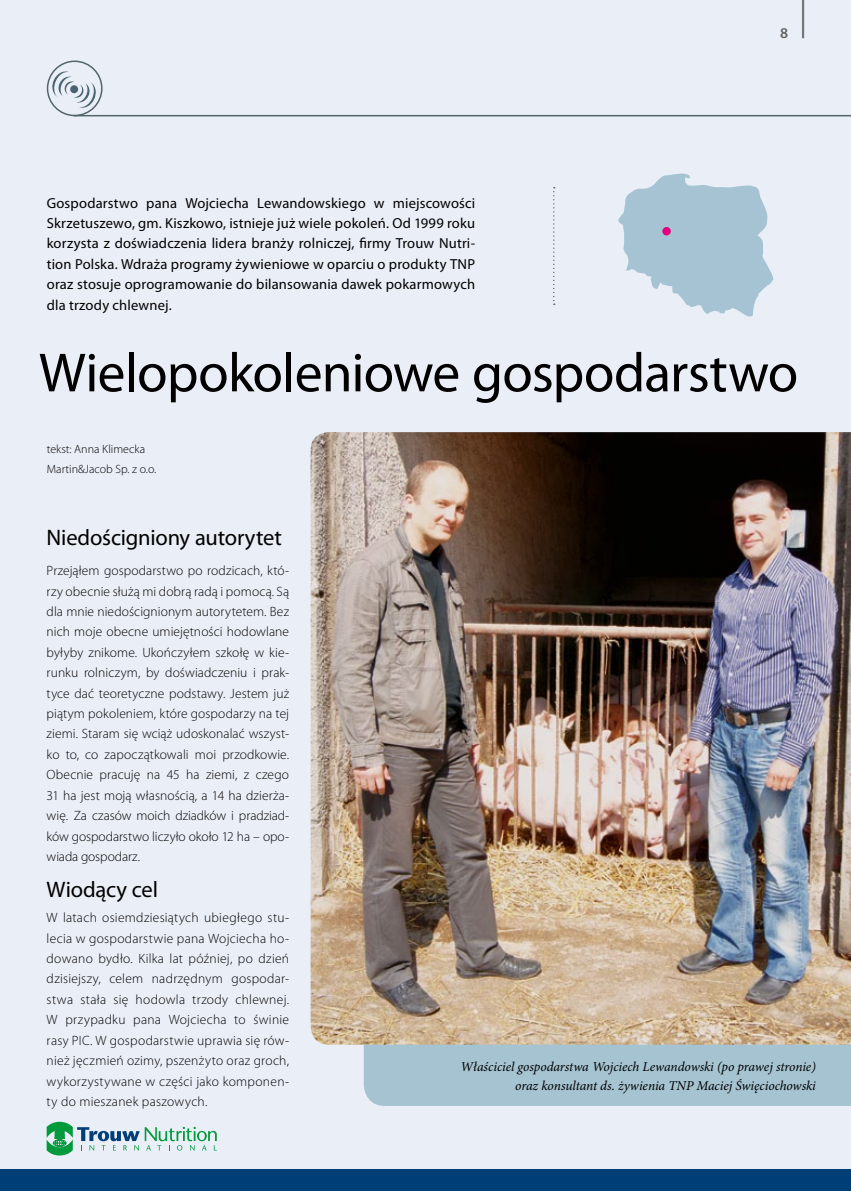
<style>
.page{position:relative;width:851px;height:1191px;background:#fff}
.page>*{position:absolute;margin:0;border:0;box-sizing:border-box;transform-origin:0 0}
.t1{font:55.5px "Myriad Pro";letter-spacing:-.015em;color:#000}
.t2{font:22.5px "Myriad Pro";letter-spacing:-.01em;color:#000}
.t3{font:600 15px "Myriad Pro";color:#636362}
.t4{font:14.55px/20.4px "Myriad Pro";letter-spacing:.015em;color:#000;text-align:justify}
.t5{font:300 13.5px/20.4px "Myriad Pro";letter-spacing:.015em;color:#000;text-align:justify}
.t6{font:italic 13.5px/19.2px "Minion Pro";letter-spacing:-.005em;color:#000;text-align:right}
.t7{font:300 12px/20.4px "Myriad Pro";color:#000}
</style>
<div class="page">
<div style="left:0;top:0;width:850px;height:1170px;background:#eaeef6"></div>
<div style="left:0;top:1169px;width:850px;height:22px;background:#003e77"></div>
<hr style="left:801px;top:0;width:3px;height:38px;background:#000">
<svg style="left:850px;top:1169px;width:1px;height:22px"></svg>
<svg style="left:47px;top:1121px;width:170px;height:34px"></svg>
<hr style="left:74px;top:115px;width:776px;height:1px;background:#52646c">
<div style="left:47px;top:61px;width:55px;height:55px;border:2px solid #52646c;border-radius:50%"></div>
<svg style="left:46px;top:68px;width:56px;height:43px"></svg>
<svg style="left:618px;top:173px;width:155px;height:143px"></svg>
<div style="left:662px;top:227px;width:8px;height:8px;background:#e5007d;border-radius:50%"></div>
<svg style="left:553px;top:187px;width:1px;height:118px"></svg>
<div style="left:364px;top:1044px;width:486px;height:62px;background:#a5c3d1"></div>
<img style="left:310px;top:432px;width:540px;height:612px">
<p class="t4" style="left:47px;top:192px;width:430px">Gospodarstwo pana Wojciecha Lewandowskiego w miejscowości Skrzetuszewo, gm. Kiszkowo, istnieje już wiele pokoleń. Od 1999 roku korzysta z doświadczenia lidera branży rolniczej, firmy Trouw Nutri&shy;tion Polska. Wdraża programy żywieniowe w oparciu o produkty TNP oraz stosuje oprogramowanie do bilansowania dawek pokarmowych dla trzody chlewnej.</p>
<p class="t3" style="left:780px;top:23px;width:10px">8</p>
<h1 class="t1" style="left:39px;top:338px;width:760px">Wielopokoleniowe gospodarstwo</h1>
<p class="t7" style="left:47px;top:438px;width:111px">tekst: Anna Klimecka<br>Martin&amp;Jacob Sp. z o.o.</p>
<h2 class="t2" style="left:47px;top:523px;width:236px">Niedościgniony autorytet</h2>
<p class="t5" style="left:47px;top:560px;width:244px">Przejąłem gospodarstwo po rodzicach, któ&shy;rzy obecnie służą mi dobrą radą i pomocą. Są dla mnie niedoścignionym autorytetem. Bez nich moje obecne umiejętności hodowlane byłyby znikome. Ukończyłem szkołę w kie&shy;runku rolniczym, by doświadczeniu i prak&shy;tyce dać teoretyczne podstawy. Jestem już piątym pokoleniem, które gospodarzy na tej ziemi. Staram się wciąż udoskonalać wszyst&shy;ko to, co zapoczątkowali moi przodkowie.<br>Obecnie pracuję na 45 ha ziemi, z czego 31 ha jest moją własnością, a 14 ha dzierża&shy;wię. Za czasów moich dziadków i pradziad&shy;ków gospodarstwo liczyło około 12 ha – opo&shy;wiada gospodarz.</p>
<h2 class="t2" style="left:47px;top:875px;width:113px">Wiodący cel</h2>
<p class="t5" style="left:47px;top:907px;width:244px">W latach osiemdziesiątych ubiegłego stu&shy;lecia w gospodarstwie pana Wojciecha ho&shy;dowano bydło. Kilka lat później, po dzień dzisiejszy, celem nadrzędnym gospodar&shy;stwa stała się hodowla trzody chlewnej.<br>W przypadku pana Wojciecha to świnie rasy PIC. W gospodarstwie uprawia się rów&shy;nież jęczmień ozimy, pszenżyto oraz groch, wykorzystywane w części jako komponen&shy;ty do mieszanek paszowych.</p>
<p class="t6" style="left:460px;top:1057px;width:357px">Właściciel gospodarstwa Wojciech Lewandowski (po prawej stronie) oraz konsultant ds. żywienia TNP Maciej Święciochowski</p>
</div>
